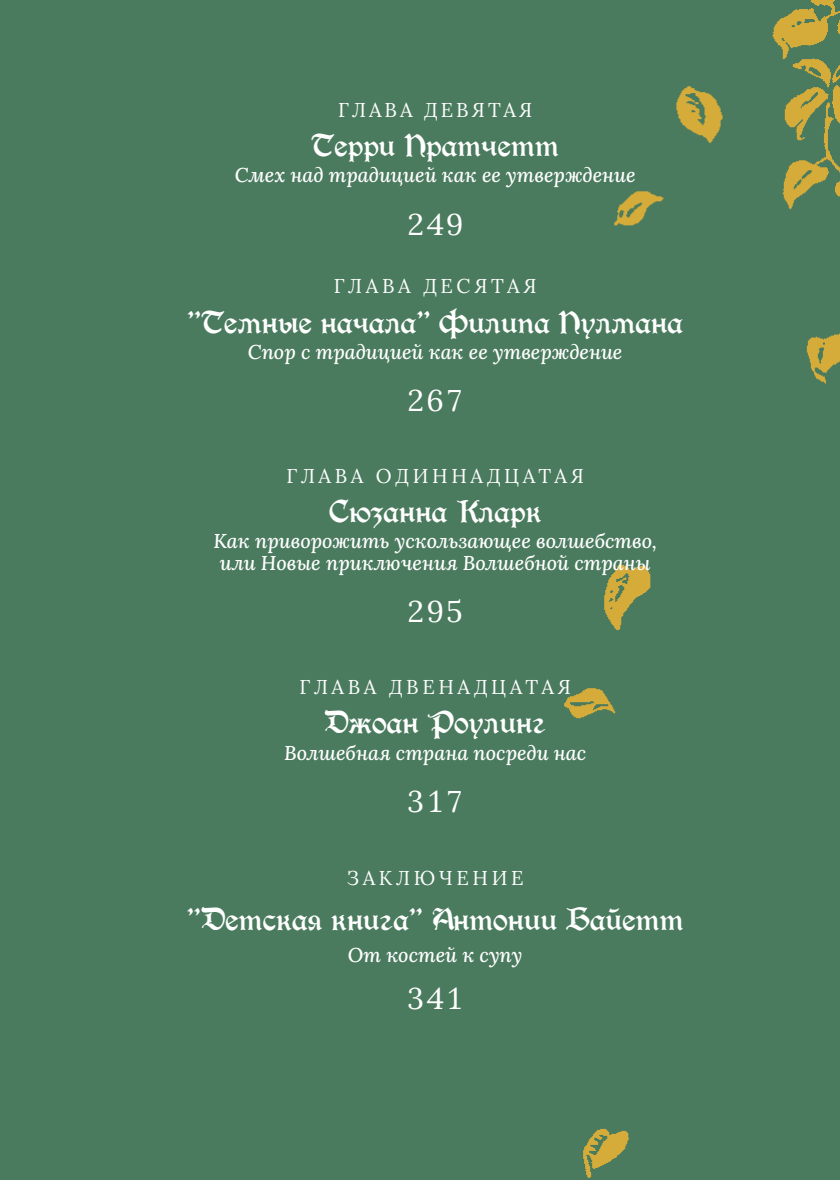
<style>
.page{position:relative;width:840px;height:1180px;background:#fff}
.page>*{position:absolute;margin:0;border:0;box-sizing:border-box;transform-origin:0 0}
.t1{font:36px "Beaumarchais C";color:#fff}
.t2{font:30px "Lora";color:#fff}
.t3{font:italic 500 20px/22px "Lora";color:#fff;text-align:center}
.t4{font:20px "Lora";letter-spacing:.18em;color:#fff}
.t5{font:20px "Lora";letter-spacing:.15em;color:#fff}
</style>
<div class="page">
<div style="left:0;top:0;width:839px;height:1179px;background:#4a7b5e"></div>
<img style="left:564px;top:0;width:275px;height:1178px">
<p class="t5" style="left:338px;top:96px;width:196px">ГЛАВА ДЕВЯТАЯ</p>
<h1 class="t1" style="left:311px;top:127px;width:249px">Терри Пратчетт</h1>
<p class="t3" style="left:235px;top:164px;width:402px">Смех над традицией как ее утверждение</p>
<h2 class="t2" style="left:405px;top:204px;width:60px">249</h2>
<p class="t4" style="left:333px;top:273px;width:204px">ГЛАВА ДЕСЯТАЯ</p>
<h1 class="t1" style="left:187px;top:304px;width:497px">”Темные начала” Филипа Пулмана</h1>
<p class="t3" style="left:248px;top:340px;width:376px">Спор с традицией как ее утверждение</p>
<h2 class="t2" style="left:405px;top:381px;width:60px">267</h2>
<p class="t4" style="left:286px;top:462px;width:299px">ГЛАВА ОДИННАДЦАТАЯ</p>
<h1 class="t1" style="left:328px;top:493px;width:214px">Сюзанна Кларк</h1>
<p class="t3" style="left:213px;top:529px;width:445px">Как приворожить ускользающее волшебство, или Новые приключения Волшебной страны</p>
<h2 class="t2" style="left:405px;top:592px;width:60px">295</h2>
<p class="t4" style="left:299px;top:673px;width:273px">ГЛАВА ДВЕНАДЦАТАЯ</p>
<h1 class="t1" style="left:324px;top:704px;width:223px">Джоан Роулинг</h1>
<p class="t3" style="left:284px;top:740px;width:303px">Волшебная страна посреди нас</p>
<h2 class="t2" style="left:405px;top:781px;width:60px">317</h2>
<p class="t4" style="left:346px;top:864px;width:178px">ЗАКЛЮЧЕНИЕ</p>
<h1 class="t1" style="left:187px;top:900px;width:498px">”Детская книга” Антонии Байетт</h1>
<p class="t3" style="left:348px;top:943px;width:176px">От костей к супу</p>
<h2 class="t2" style="left:405px;top:978px;width:60px">341</h2>
</div>
